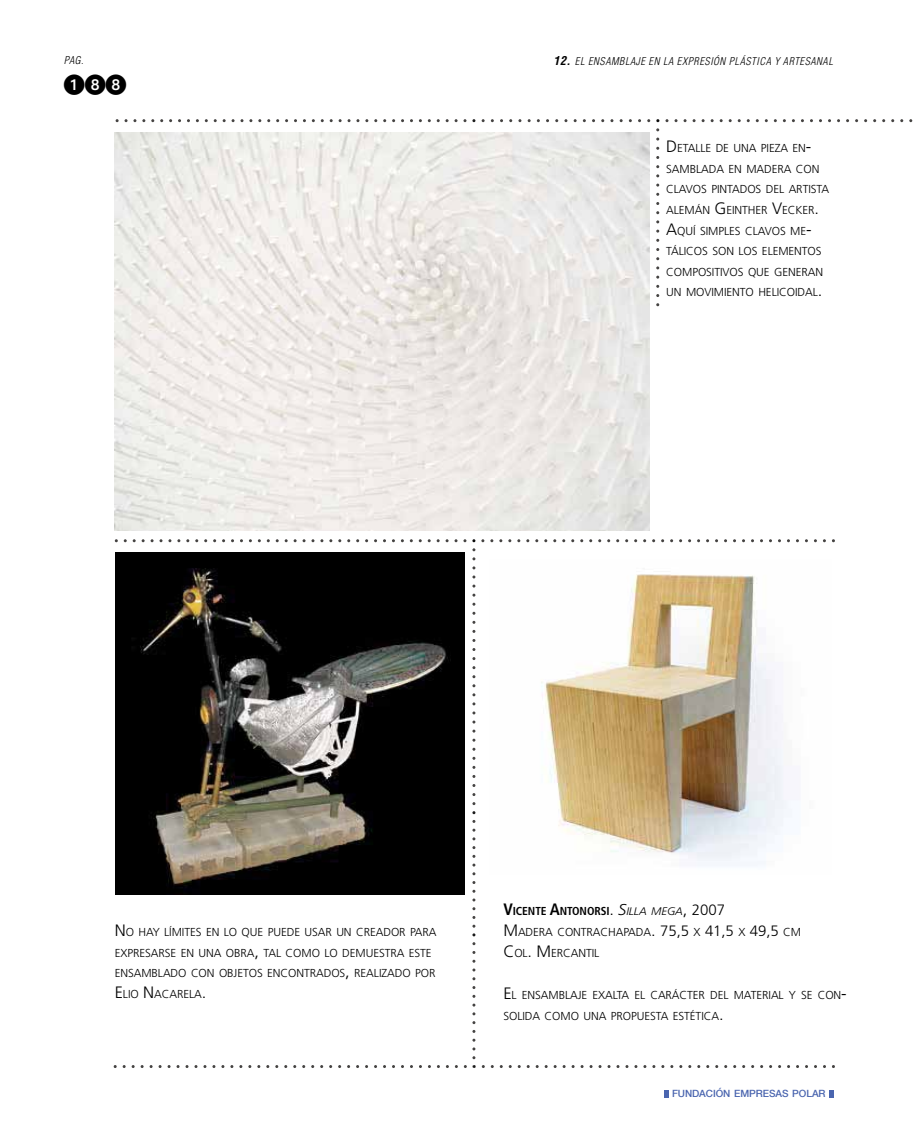
<style>
.page{position:relative;width:918px;height:1130px;background:#fff}
.page>*{position:absolute;margin:0;border:0;box-sizing:border-box;transform-origin:0 0}
.t1{font:21px "European Pi One";color:#000}
.t2{font:300 11.55px/20.7px "Frutiger LT Std";letter-spacing:-.005em;color:#000}
.t3{font:italic 300 condensed 10.5px "Helvetica LT Std";letter-spacing:.05em;color:#000}
.t4{font:500 10.05px "Helvetica Neue";letter-spacing:-.005em;color:#4a65af}
.s1{font-weight:700;font-size:12px}
.s2{font-size:16.5px}
.s3{font-weight:700;font-stretch:condensed;font-size:16.5px}
.s4{font-weight:700;font-stretch:condensed}
.s5{font-style:italic;font-size:15.6px}
.s6{font-style:italic;font-size:10.95px}
.s7{font-size:15px}
</style>
<div class="page">
<img style="left:115px;top:132px;width:534px;height:398px">
<svg style="left:829px;top:1090px;width:5px;height:7px"></svg>
<svg style="left:664px;top:1090px;width:4px;height:7px"></svg>
<svg style="left:116px;top:119px;width:543px;height:3px"></svg>
<svg style="left:115px;top:539px;width:720px;height:3px"></svg>
<img style="left:541px;top:574px;width:251px;height:292px">
<svg style="left:472px;top:820px;width:3px;height:11px"></svg>
<svg style="left:472px;top:855px;width:3px;height:11px"></svg>
<svg style="left:472px;top:890px;width:3px;height:11px"></svg>
<svg style="left:472px;top:916px;width:3px;height:11px"></svg>
<svg style="left:114px;top:933px;width:721px;height:135px"></svg>
<img style="left:116px;top:552px;width:349px;height:342px">
<p class="t3" style="left:64px;top:54px;width:21px">PAG.</p>
<h1 class="t1" style="left:64px;top:73px;width:64px">188</h1>
<p class="t3" style="left:553px;top:55px;width:281px"><span class="s1">12.</span> EL ENSAMBLAJE EN LA EXPRESIÓN PLÁSTICA Y ARTESANAL</p>
<p class="t2" style="left:666px;top:138px;width:164px"><span class="s2">D</span>ETALLE DE UNA PIEZA EN<span class="s2">-<br></span>SAMBLADA EN MADERA CON<br>CLAVOS PINTADOS DEL ARTISTA<br>ALEMÁN <span class="s2">G</span>EINTHER <span class="s2">V</span>ECKER<span class="s2">.<br>A</span>QUÍ SIMPLES CLAVOS ME<span class="s2">-<br></span>TÁLICOS SON LOS ELEMENTOS<br>COMPOSITIVOS QUE GENERAN<br>UN MOVIMIENTO HELICOIDAL<span class="s2">.</span></p>
<p class="t2" style="left:115px;top:922px;width:323px"><span class="s2">N</span>O HAY LÍMITES EN LO QUE PUEDE USAR UN CREADOR PARA EXPRESARSE EN UNA OBRA<span class="s2">,</span> TAL COMO LO DEMUESTRA ESTE ENSAMBLADO CON OBJETOS ENCONTRADOS<span class="s2">,</span> REALIZADO POR <span class="s2">E</span>LIO <span class="s2">N</span>ACARELA<span class="s2">.</span></p>
<p class="t2" style="left:503px;top:901px;width:299px"><span class="s3">V</span><span class="s4">ICENTE</span> <span class="s3">A</span><span class="s4">NTONORSI</span><span class="s2">.</span> <span class="s5">S</span><span class="s6">ILLA MEGA</span><span class="s2">,</span> <span class="s7">2007<br></span><span class="s2">M</span>ADERA CONTRACHAPADA<span class="s2">.</span> <span class="s7">75,5</span> X <span class="s7">41,5</span> X <span class="s7">49,5</span> CM<br><span class="s2">C</span>OL<span class="s2">. M</span>ERCANTIL</p>
<p class="t2" style="left:503px;top:984px;width:345px;line-height:21.6px"><span class="s2">E</span>L ENSAMBLAJE EXALTA EL CARÁCTER DEL MATERIAL Y SE CON<span class="s2">-<br></span>SOLIDA COMO UNA PROPUESTA ESTÉTICA<span class="s2">.</span></p>
<p class="t4" style="left:672px;top:1085px;width:155px">FUNDACIÓN EMPRESAS POLAR</p>
</div>
